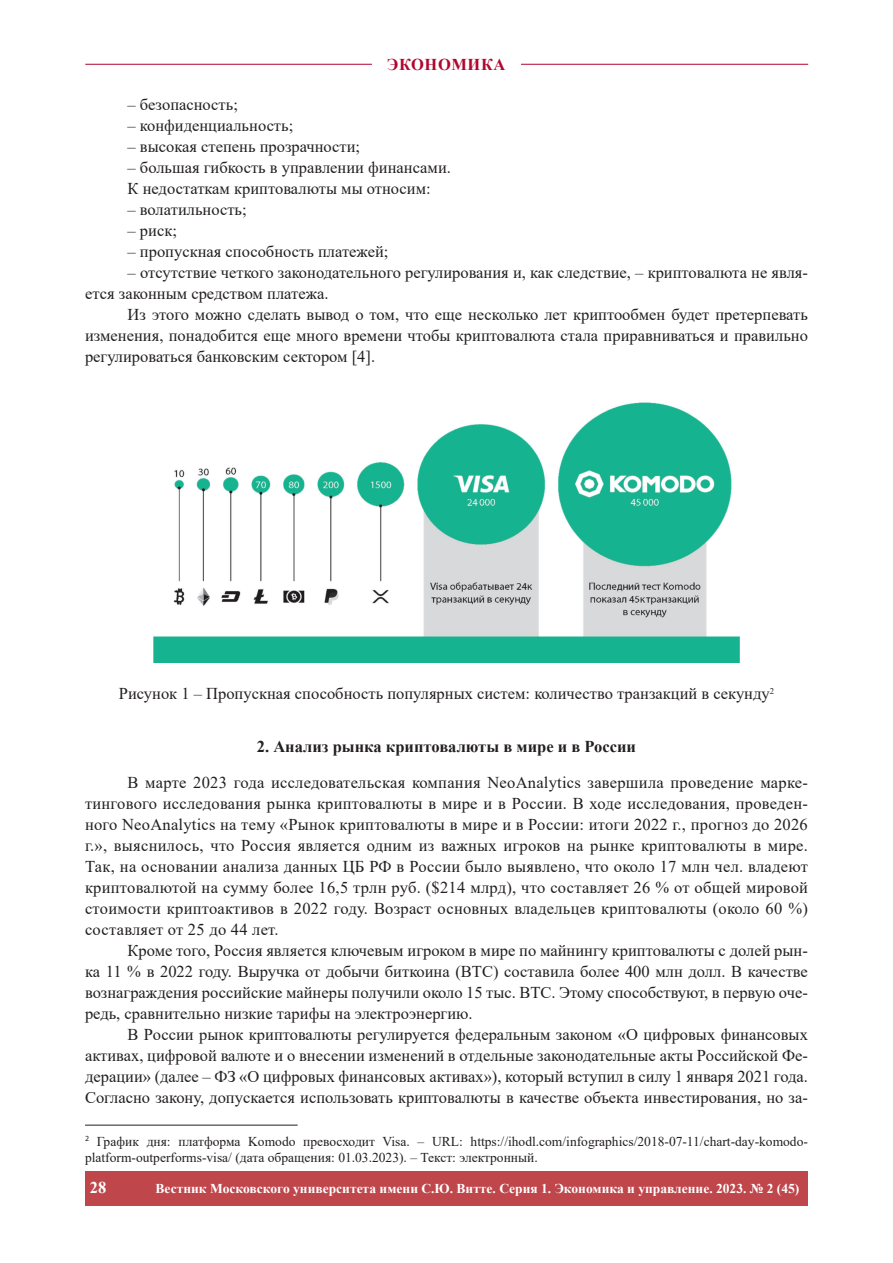
<style>
.page{position:relative;width:893px;height:1263px;background:#fff}
.page>*{position:absolute;margin:0;border:0;box-sizing:border-box;transform-origin:0 0}
.t1{font:16.5px/21px "Times New Roman";color:#231f20;text-align:justify}
.t2{font:700 16.5px "Times New Roman";color:#231f20}
.t3{font:700 16.5px "Times New Roman";letter-spacing:.035em;color:#b00630}
.t4{font:700 16.5px "Times New Roman";color:#fff}
.t5{font:13.5px/16.2px "Times New Roman";color:#231f20}
.t6{font:700 13.5px "Times New Roman";color:#fff}
</style>
<div class="page">
<hr style="left:85px;top:64px;width:723px;height:1px;background:#b00630">
<div style="left:372px;top:59px;width:149px;height:11px;background:#fff"></div>
<div style="left:85px;top:1171px;width:723px;height:34px;background:#bf464b"></div>
<img style="left:153px;top:402px;width:587px;height:260px">
<hr style="left:85px;top:1125px;width:213px;height:1px;background:#231f20">
<p class="t3" style="left:387px;top:52px;width:120px">ЭКОНОМИКА</p>
<p class="t1" style="left:128px;top:94px;width:112px">– безопасность;</p>
<p class="t1" style="left:128px;top:115px;width:167px">– конфиденциальность;</p>
<p class="t1" style="left:128px;top:136px;width:234px">– высокая степень прозрачности;</p>
<p class="t1" style="left:128px;top:157px;width:325px">– большая гибкость в управлении финансами.<br>К недостаткам криптовалюты мы относим:</p>
<p class="t1" style="left:128px;top:199px;width:121px">– волатильность;</p>
<p class="t1" style="left:128px;top:220px;width:51px">– риск;</p>
<p class="t1" style="left:128px;top:241px;width:262px">– пропускная способность платежей;</p>
<p class="t1" style="left:85px;top:262px;width:724px;text-indent:43px">– отсутствие четкого законодательного регулирования и, как следствие, – криптовалюта не явля&shy;ется законным средством платежа.</p>
<p class="t1" style="left:85px;top:304px;width:724px;text-indent:43px">Из этого можно сделать вывод о том, что еще несколько лет криптообмен будет претерпевать изменения, понадобится еще много времени чтобы криптовалюта стала приравниваться и правильно регулироваться банковским сектором [4].</p>
<p class="t1" style="left:119px;top:682px;width:657px">Рисунок 1 – Пропускная способность популярных систем: количество транзакций в секунду<sup>2</sup></p>
<p class="t2" style="left:257px;top:734px;width:381px">2. Анализ рынка криптовалюты в мире и в России</p>
<p class="t1" style="left:85px;top:771px;width:724px;text-indent:43px">В марте 2023 года исследовательская компания NeoAnalytics завершила проведение марке&shy;тингового исследования рынка криптовалюты в мире и в России. В ходе исследования, проведен&shy;ного NeoAnalytics на тему «Рынок криптовалюты в мире и в России: итоги 2022 г., прогноз до 2026 г.», выяснилось, что Россия является одним из важных игроков на рынке криптовалюты в мире.<br>Так, на основании анализа данных ЦБ РФ в России было выявлено, что около 17 млн чел. владеют криптовалютой на сумму более 16,5 трлн руб. ($214 млрд), что составляет 26 % от общей мировой стоимости криптоактивов в 2022 году. Возраст основных владельцев криптовалюты (около 60 %) составляет от 25 до 44 лет.</p>
<p class="t1" style="left:85px;top:939px;width:724px;text-indent:43px">Кроме того, Россия является ключевым игроком в мире по майнингу криптовалюты с долей рын&shy;ка 11 % в 2022 году. Выручка от добычи биткоина (BTC) составила более 400 млн долл. В качестве вознаграждения российские майнеры получили около 15 тыс. BTC. Этому способствуют, в первую оче&shy;редь, сравнительно низкие тарифы на электроэнергию.</p>
<p class="t1" style="left:85px;top:1023px;width:724px;text-indent:43px">В России рынок криптовалюты регулируется федеральным законом «О цифровых финансовых активах, цифровой валюте и о внесении изменений в отдельные законодательные акты Российской Фе&shy;дерации» (далее – ФЗ «О цифровых финансовых активах»), который вступил в силу 1 января 2021 года.<br>Согласно закону, допускается использовать криптовалюты в качестве объекта инвестирования, но за-</p>
<p class="t5" style="left:85px;top:1132px;width:724px"><sup>2</sup> График дня: платформа Komodo превосходит Visa. – URL: https://ihodl.com/infographics/2018-07-11/chart-day-komodo&shy;platform-outperforms-visa/ (дата обращения: 01.03.2023). – Текст: электронный.</p>
<p class="t4" style="left:90px;top:1175px;width:18px">28</p>
<p class="t6" style="left:156px;top:1179px;width:645px">Вестник Московского университета имени С.Ю. Витте. Серия 1. Экономика и управление. 2023. № 2 (45)</p>
</div>
